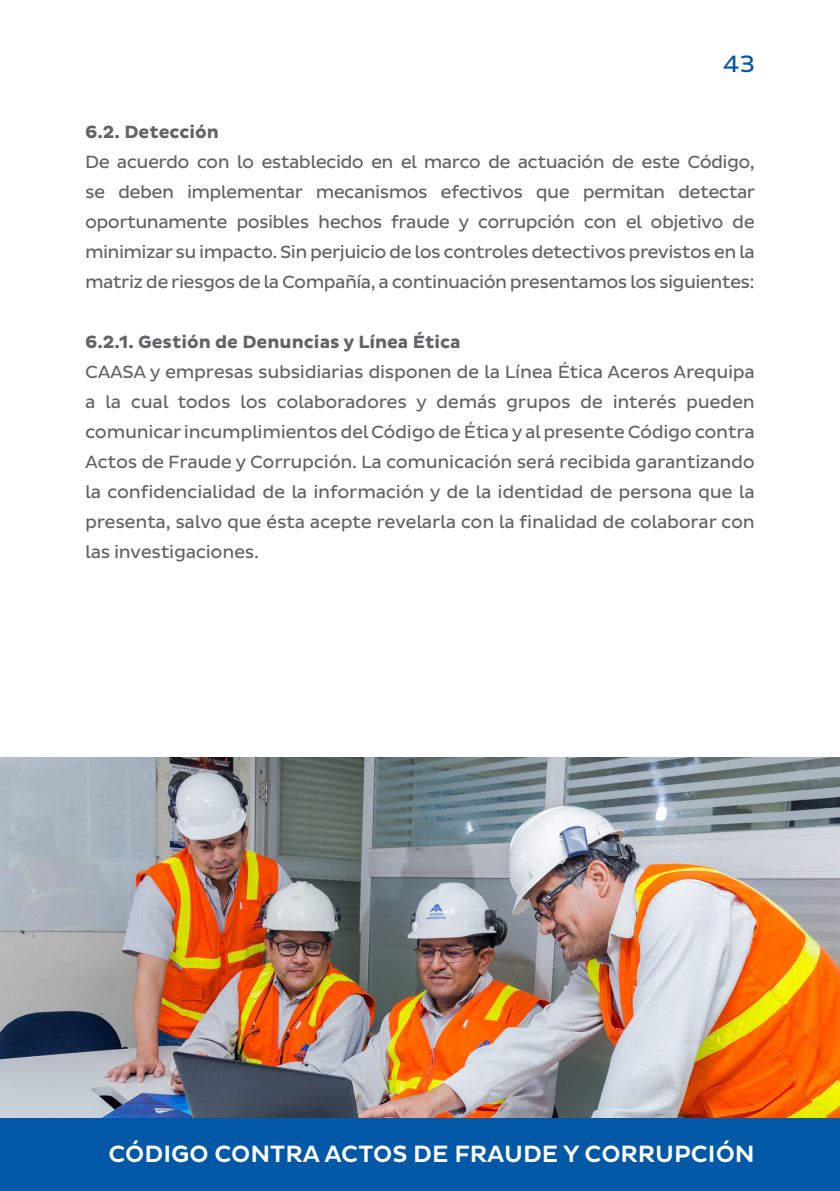
<style>
.page{position:relative;width:840px;height:1191px;background:#fff}
.page>*{position:absolute;margin:0;border:0;box-sizing:border-box;transform-origin:0 0}
.t1{font:500 24px "Pluto Sans";color:#fff}
.t2{font:24px "Pluto Sans";color:#0158a6}
.t3{font:18px/30px "Pluto Sans";letter-spacing:-.035em;color:#636366;text-align:justify}
.t4{font:700 18px "Pluto Sans";color:#636366}
</style>
<div class="page">
<div style="left:0;top:1117px;width:839px;height:74px;background:#0158a6"></div>
<img style="left:0;top:757px;width:839px;height:360px">
<p class="t2" style="left:722px;top:50px;width:33px">43</p>
<p class="t4" style="left:85px;top:122px;width:135px">6.2. Detección</p>
<p class="t3" style="left:85px;top:147px;width:671px">De acuerdo con lo establecido en el marco de actuación de este Código, se deben implementar mecanismos efectivos que permitan detectar oportunamente posibles hechos fraude y corrupción con el objetivo de minimizar su impacto. Sin perjuicio de los controles detectivos previstos en la matriz de riesgos de la Compañía, a continuación presentamos los siguientes:</p>
<p class="t4" style="left:85px;top:332px;width:377px">6.2.1. Gestión de Denuncias y Línea Ética</p>
<p class="t3" style="left:85px;top:357px;width:671px">CAASA y empresas subsidiarias disponen de la Línea Ética Aceros Arequipa a la cual todos los colaboradores y demás grupos de interés pueden comunicar incumplimientos del Código de Ética y al presente Código contra Actos de Fraude y Corrupción. La comunicación será recibida garantizando la confidencialidad de la información y de la identidad de persona que la presenta, salvo que ésta acepte revelarla con la finalidad de colaborar con las investigaciones.</p>
<h1 class="t1" style="left:108px;top:1140px;width:647px">CÓDIGO CONTRA ACTOS DE FRAUDE Y CORRUPCIÓN</h1>
</div>
